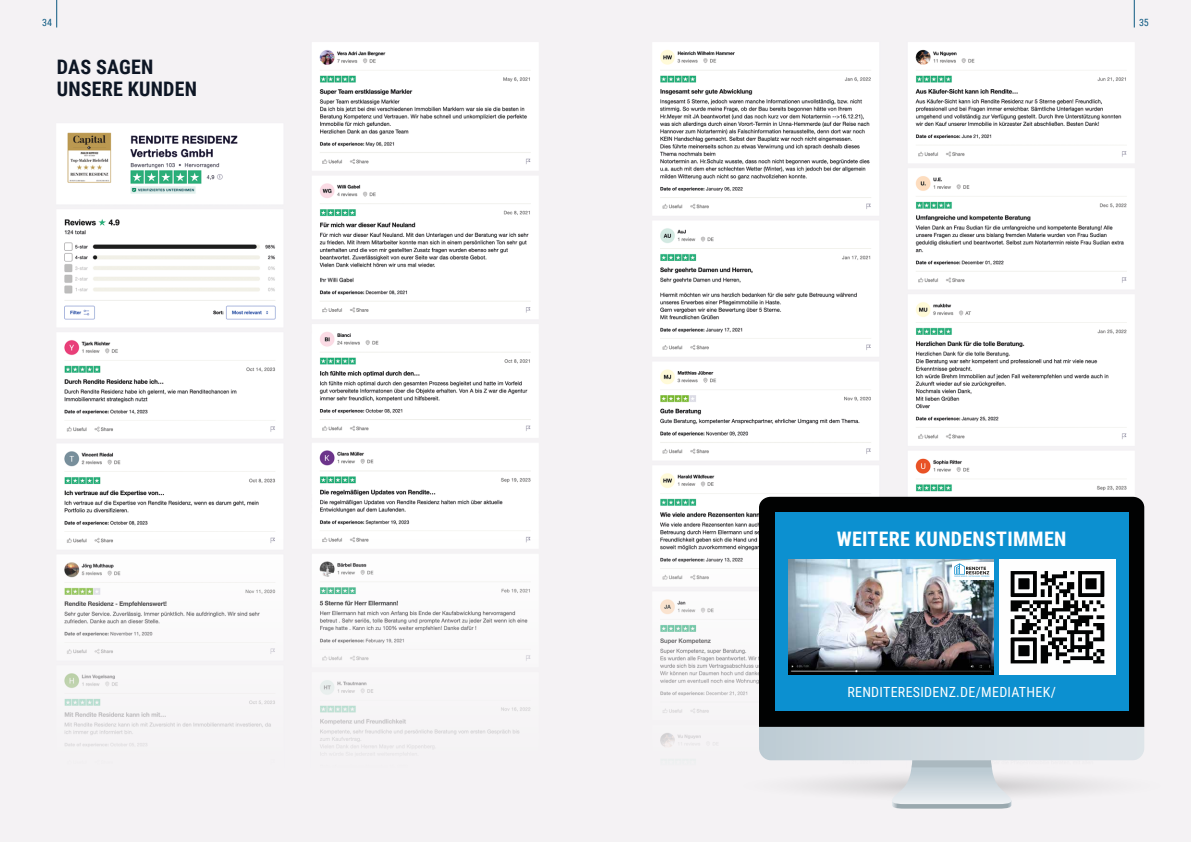
<style>
.page{position:relative;width:1191px;height:842px;background:#fff}
.page>*{position:absolute;margin:0;border:0;box-sizing:border-box;transform-origin:0 0}
.t1{font:700 20px/22px "Roboto Condensed";letter-spacing:.01em;color:#0d1624}
.t2{font:700 20px "Roboto Condensed";letter-spacing:.015em;color:#fff}
.t3{font:14px "Roboto Condensed";letter-spacing:.02em;color:#fff}
.t4{font:10px "Roboto Condensed";color:#0c5981}
</style>
<div class="page">
<img style="left:0;top:0;width:587px;height:524px">
<img style="left:587px;top:0;width:604px;height:524px">
<svg style="left:0;top:524px;width:1191px;height:318px"></svg>
<div style="left:759px;top:497px;width:385px;height:230px;background:#010202"></div>
<svg style="left:723px;top:727px;width:457px;height:82px"></svg>
<div style="left:775px;top:512px;width:353px;height:199px;background:#0c90d0"></div>
<img style="left:999px;top:559px;width:116px;height:116px">
<img style="left:788px;top:559px;width:205px;height:116px">
<div style="left:951px;top:562px;width:42px;height:17px;background:#fff"></div>
<svg style="left:954px;top:563px;width:35px;height:14px"></svg>
<svg style="left:56px;top:0;width:1px;height:27px"></svg>
<svg style="left:1133px;top:0;width:1px;height:27px"></svg>
<p class="t4" style="left:42px;top:15px;width:11px">34</p>
<p class="t4" style="left:1139px;top:15px;width:11px">35</p>
<h1 class="t1" style="left:57px;top:55px;width:142px">DAS SAGEN<br>UNSERE KUNDEN</h1>
<h1 class="t2" style="left:836px;top:525px;width:231px">WEITERE KUNDENSTIMMEN</h1>
<p class="t3" style="left:847px;top:682px;width:210px">RENDITERESIDENZ.DE/MEDIATHEK/</p>
</div>
